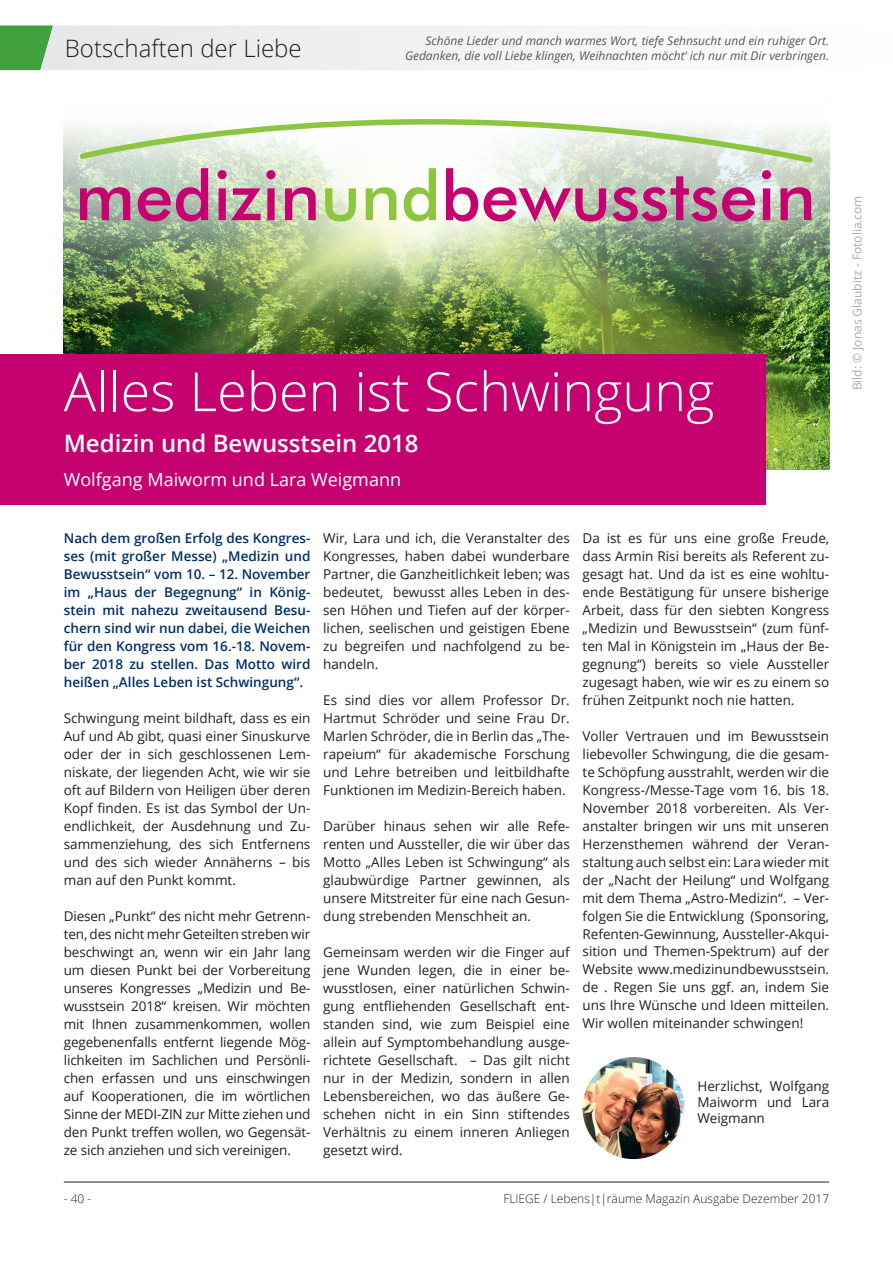
<style>
.page{position:relative;width:893px;height:1263px;background:#fff}
.page>*{position:absolute;margin:0;border:0;box-sizing:border-box;transform-origin:0 0}
.t1{font:300 54px "Open Sans";color:#fff}
.t2{font:600 24px "Open Sans";color:#fff}
.t3{font:300 24px "Open Sans";color:#231f20}
.t4{font:18px "Open Sans";color:#fff}
.t5{font:13.5px/18px "Open Sans";color:#231f20;text-align:justify}
.t6{font:600 13.5px/18px "Open Sans";color:#002f67;text-align:justify}
.t7{font:italic 12px/14.4px "Open Sans";color:#57585a;text-align:right}
.t8{font:300 12px "Open Sans";color:#231f20}
.t9{font:12px "Open Sans";color:#a8a9ad}
</style>
<div class="page">
<hr style="left:64px;top:1182px;width:765px;height:1px;background:#231f20">
<svg style="left:0;top:26px;width:555px;height:44px"></svg>
<img style="left:64px;top:260px;width:765px;height:209px">
<div style="left:0;top:354px;width:765px;height:150px;background:#c60170"></div>
<img style="left:583px;top:1057px;width:102px;height:102px;border-radius:51px">
<div style="left:41px;top:79px;width:809px;height:181px;background:#fff;opacity:.75"></div>
<svg style="left:80px;top:187px;width:50px;height:33px;background:#b75b8c"></svg>
<svg style="left:138px;top:168px;width:70px;height:53px;background:#be7d9e"></svg>
<svg style="left:218px;top:170px;width:57px;height:50px;background:#c889a1"></svg>
<svg style="left:285px;top:187px;width:31px;height:33px"></svg>
<svg style="left:325px;top:188px;width:31px;height:33px"></svg>
<svg style="left:366px;top:187px;width:30px;height:33px"></svg>
<svg style="left:404px;top:168px;width:32px;height:53px"></svg>
<svg style="left:446px;top:168px;width:32px;height:53px"></svg>
<svg style="left:484px;top:187px;width:122px;height:35px;background:#d184a8"></svg>
<svg style="left:612px;top:176px;width:143px;height:45px;background:#be7f9f"></svg>
<svg style="left:762px;top:170px;width:9px;height:50px"></svg>
<svg style="left:781px;top:187px;width:30px;height:33px"></svg>
<svg style="left:77px;top:79px;width:739px;height:87px"></svg>
<hr style="left:892px;top:564px;width:1px;height:135px;background:#bf7b29">
<h2 class="t3" style="left:65px;top:31px;width:238px">Botschaften der Liebe</h2>
<p class="t7" style="left:405px;top:33px;width:426px">Schöne Lieder und manch warmes Wort, tiefe Sehnsucht und ein ruhiger Ort.<br>Gedanken, die voll Liebe klingen, Weihnachten möcht‘ ich nur mit Dir verbringen.</p>
<h1 class="t1" style="left:64px;top:353px;width:652px">Alles Leben ist Schwingung</h1>
<h2 class="t2" style="left:64px;top:426px;width:356px">Medizin und Bewusstsein 2018</h2>
<h3 class="t4" style="left:64px;top:467px;width:339px">Wolfgang Maiworm und Lara Weigmann</h3>
<p class="t6" style="left:64px;top:528px;width:248px">Nach dem großen Erfolg des Kongres&shy;ses (mit großer Messe) „Medizin und Bewusstsein“ vom 10. – 12. November im „Haus der Begegnung“ in König&shy;stein mit nahezu zweitausend Besu&shy;chern sind wir nun dabei, die Weichen für den Kongress vom 16.-18. Novem&shy;ber 2018 zu stellen. Das Motto wird heißen „Alles Leben ist Schwingung“.</p>
<p class="t5" style="left:64px;top:708px;width:248px">Schwingung meint bildhaft, dass es ein Auf und Ab gibt, quasi einer Sinuskurve oder der in sich geschlossenen Lem&shy;niskate, der liegenden Acht, wie wir sie oft auf Bildern von Heiligen über deren Kopf finden. Es ist das Symbol der Un&shy;endlichkeit, der Ausdehnung und Zu&shy;sammenziehung, des sich Entfernens und des sich wieder Annäherns – bis man auf den Punkt kommt.</p>
<p class="t5" style="left:64px;top:906px;width:248px">Diesen „Punkt“ des nicht mehr Getrenn&shy;ten, des nicht mehr Geteilten streben wir beschwingt an, wenn wir ein Jahr lang um diesen Punkt bei der Vorbereitung unseres Kongresses „Medizin und Be&shy;wusstsein 2018“ kreisen. Wir möchten mit Ihnen zusammenkommen, wollen gegebenenfalls entfernt liegende Mög&shy;lichkeiten im Sachlichen und Persönli&shy;chen erfassen und uns einschwingen auf Kooperationen, die im wörtlichen Sinne der MEDI-ZIN zur Mitte ziehen und den Punkt treffen wollen, wo Gegensät&shy;ze sich anziehen und sich vereinigen.</p>
<p class="t5" style="left:323px;top:528px;width:248px">Wir, Lara und ich, die Veranstalter des Kongresses, haben dabei wunderbare Partner, die Ganzheitlichkeit leben; was bedeutet, bewusst alles Leben in des&shy;sen Höhen und Tiefen auf der körper&shy;lichen, seelischen und geistigen Ebene zu begreifen und nachfolgend zu be&shy;handeln.</p>
<p class="t5" style="left:323px;top:690px;width:248px">Es sind dies vor allem Professor Dr.<br>Hartmut Schröder und seine Frau Dr.<br>Marlen Schröder, die in Berlin das „The&shy;rapeium“ für akademische Forschung und Lehre betreiben und leitbildhafte Funktionen im Medizin-Bereich haben.</p>
<p class="t5" style="left:323px;top:816px;width:248px">Darüber hinaus sehen wir alle Refe&shy;renten und Aussteller, die wir über das Motto „Alles Leben ist Schwingung“ als glaubwürdige Partner gewinnen, als unsere Mitstreiter für eine nach Gesun&shy;dung strebenden Menschheit an.</p>
<p class="t5" style="left:323px;top:942px;width:248px">Gemeinsam werden wir die Finger auf jene Wunden legen, die in einer be&shy;wusstlosen, einer natürlichen Schwin&shy;gung entfliehenden Gesellschaft ent&shy;standen sind, wie zum Beispiel eine allein auf Symptombehandlung ausge&shy;richtete Gesellschaft. – Das gilt nicht nur in der Medizin, sondern in allen Lebensbereichen, wo das äußere Ge&shy;schehen nicht in ein Sinn stiftendes Verhältnis zu einem inneren Anliegen gesetzt wird.</p>
<p class="t5" style="left:583px;top:528px;width:248px">Da ist es für uns eine große Freude, dass Armin Risi bereits als Referent zu&shy;gesagt hat. Und da ist es eine wohltu&shy;ende Bestätigung für unsere bisherige Arbeit, dass für den siebten Kongress „Medizin und Bewusstsein“ (zum fünf&shy;ten Mal in Königstein im „Haus der Be&shy;gegnung“) bereits so viele Aussteller zugesagt haben, wie wir es zu einem so frühen Zeitpunkt noch nie hatten.</p>
<p class="t5" style="left:583px;top:726px;width:248px">Voller Vertrauen und im Bewusstsein liebevoller Schwingung, die die gesam&shy;te Schöpfung ausstrahlt, werden wir die Kongress-/Messe-Tage vom 16. bis 18.<br>November 2018 vorbereiten. Als Ver&shy;anstalter bringen wir uns mit unseren Herzensthemen während der Veran&shy;staltung auch selbst ein: Lara wieder mit der „Nacht der Heilung“ und Wolfgang mit dem Thema „Astro-Medizin“. – Ver&shy;folgen Sie die Entwicklung (Sponsoring, Refenten-Gewinnung, Aussteller-Akqui&shy;sition und Themen-Spektrum) auf der Website www.medizinundbewusstsein. de . Regen Sie uns ggf. an, indem Sie uns Ihre Wünsche und Ideen mitteilen.<br>Wir wollen miteinander schwingen!</p>
<p class="t5" style="left:697px;top:1078px;width:133px;line-height:16.2px">Herzlichst, Wolfgang Maiworm und Lara Weigmann</p>
<p class="t8" style="left:64px;top:1190px;width:29px">- 40 -</p>
<p class="t8" style="left:503px;top:1190px;width:327px">FLIEGE / Lebens|t|räume Magazin Ausgabe Dezember 2017</p>
<p class="t9" style="left:849px;top:390px;width:197px;rotate:-90deg">Bild: © Jonas Glaubitz - Fotolia.com</p>
</div>
